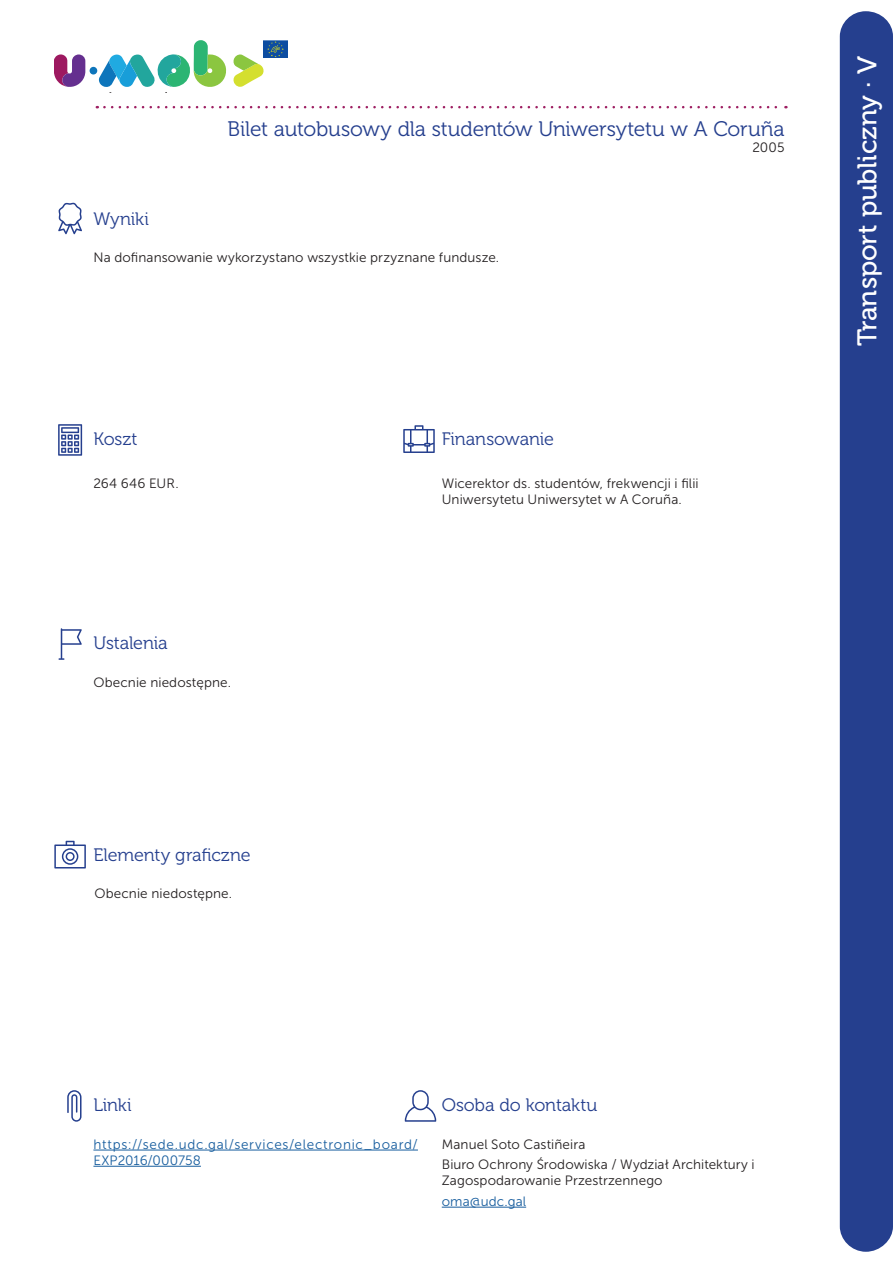
<style>
.page{position:relative;width:893px;height:1263px;background:#fff}
.page>*{position:absolute;margin:0;border:0;box-sizing:border-box;transform-origin:0 0}
.t1{font:27px "Museo 500";letter-spacing:-.01em;color:#fff}
.t2{font:21px "Museo 300";letter-spacing:-.01em;color:#253f8e}
.t3{font:18px "Museo 300";letter-spacing:-.01em;color:#253f8e}
.t4{font:13.5px/16.2px "Museo Sans 300";letter-spacing:.005em;color:#231f20}
.t5{font:13.5px/16.2px "Museo Sans 300";letter-spacing:.05em;color:#175d9e}
.t6{font:13.5px "Museo Sans 300";letter-spacing:.01em;color:#175d9e}
</style>
<div class="page">
<div style="left:840px;top:11px;width:53px;height:1241px;background:#253f8e;border-radius:26px"></div>
<svg style="left:54px;top:54px;width:31px;height:33px"></svg>
<svg style="left:233px;top:54px;width:31px;height:33px"></svg>
<div style="left:90px;top:67px;width:7px;height:8px;background:#0d75bb;border-radius:50%"></div>
<img style="left:263px;top:40px;width:25px;height:18px">
<svg style="left:99px;top:40px;width:128px;height:53px"></svg>
<svg style="left:104px;top:106px;width:682px;height:2px"></svg>
<hr style="left:93px;top:1150px;width:325px;height:1px;background:#175d9e">
<hr style="left:93px;top:1166px;width:108px;height:1px;background:#175d9e">
<hr style="left:442px;top:1207px;width:84px;height:1px;background:#175d9e">
<svg style="left:58px;top:628px;width:24px;height:32px"></svg>
<svg style="left:54px;top:841px;width:32px;height:27px"></svg>
<svg style="left:58px;top:424px;width:24px;height:32px"></svg>
<svg style="left:67px;top:1090px;width:15px;height:32px"></svg>
<svg style="left:58px;top:203px;width:24px;height:31px"></svg>
<svg style="left:403px;top:425px;width:32px;height:28px"></svg>
<svg style="left:405px;top:1090px;width:31px;height:32px"></svg>
<p class="t3" style="left:93px;top:209px;width:57px">Wyniki</p>
<p class="t2" style="left:227px;top:117px;width:559px">Bilet autobusowy dla studentów Uniwersytetu w A Coruña</p>
<p class="t4" style="left:752px;top:139px;width:34px">2005</p>
<p class="t4" style="left:93px;top:250px;width:407px">Na dofinansowanie wykorzystano wszystkie przyznane fundusze.</p>
<p class="t3" style="left:93px;top:429px;width:45px">Koszt</p>
<p class="t3" style="left:442px;top:429px;width:114px">Finansowanie</p>
<p class="t4" style="left:93px;top:475px;width:87px">264 646 EUR.</p>
<p class="t4" style="left:442px;top:475px;width:258px">Wicerektor ds. studentów, frekwencji i filii<br>Uniwersytetu Uniwersytet w A Coruña.</p>
<p class="t3" style="left:93px;top:633px;width:76px">Ustalenia</p>
<p class="t4" style="left:93px;top:674px;width:139px">Obecnie niedostępne.</p>
<p class="t3" style="left:93px;top:845px;width:159px">Elementy graficzne</p>
<p class="t4" style="left:94px;top:886px;width:139px">Obecnie niedostępne.</p>
<p class="t1" style="left:852px;top:346px;width:291px;rotate:-90deg">Transport publiczny · V</p>
<p class="t3" style="left:93px;top:1095px;width:40px">Linki</p>
<p class="t3" style="left:442px;top:1095px;width:157px">Osoba do kontaktu</p>
<p class="t5" style="left:93px;top:1136px;width:326px">https://sede.udc.gal/services/electronic_board/<br>EXP2016/000758</p>
<p class="t4" style="left:442px;top:1136px;width:145px">Manuel Soto Castiñeira</p>
<p class="t4" style="left:442px;top:1156px;width:314px">Biuro Ochrony Środowiska / Wydział Architektury i<br>Zagospodarowanie Przestrzennego</p>
<p class="t6" style="left:442px;top:1194px;width:86px">oma@udc.gal</p>
</div>
